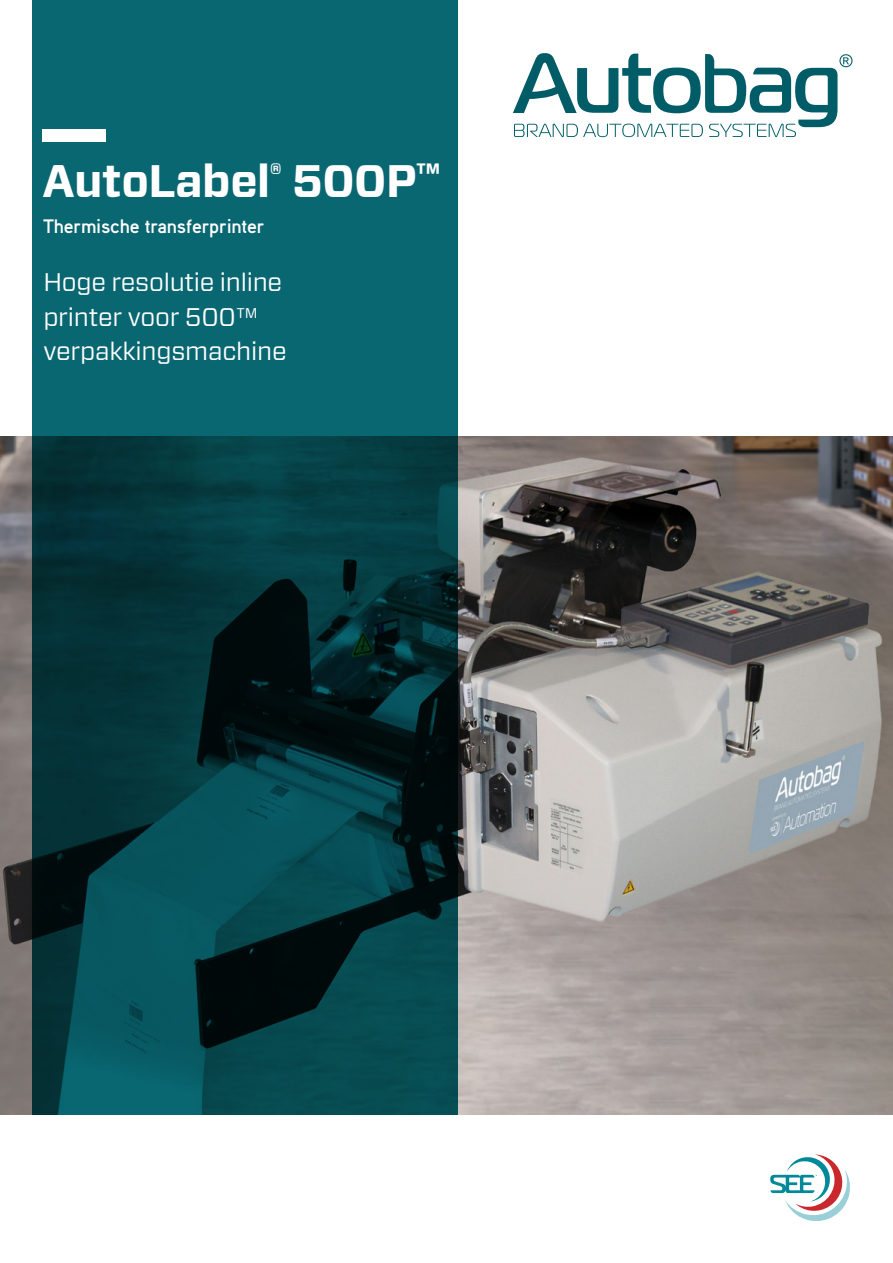
<style>
.page{position:relative;width:893px;height:1263px;background:#fff}
.page>*{position:absolute;margin:0;border:0;box-sizing:border-box;transform-origin:0 0}
.Product_Title{font:700 45.45px "Forza";letter-spacing:-.01em;color:#fff}
.Cover_Strap_Line{font:25.5px/34.5px "Forza";letter-spacing:-.01em;color:#fff}
.Product_Description{font:700 19.5px "Aaux Pro OT";letter-spacing:-.01em;color:#fff}
</style>
<div class="page">
<img style="left:0;top:437px;width:893px;height:677px">
<svg style="left:32px;top:0;width:425px;height:1114px;background:#064a51"></svg>
<svg style="left:513px;top:53px;width:339px;height:84px"></svg>
<svg style="left:770px;top:1154px;width:80px;height:67px"></svg>
<div style="left:43px;top:129px;width:63px;height:13px;background:#fff"></div>
<p class="Product_Title" style="left:43px;top:150px;width:399px">AutoLabel<sup>®</sup> 500P<sup>™</sup></p>
<p class="Product_Description" style="left:43px;top:214px;width:223px">Thermische transferprinter</p>
<p class="Cover_Strap_Line" style="left:43px;top:265px;width:245px">Hoge resolutie inline printer voor 500™ verpakkingsmachine</p>
</div>
